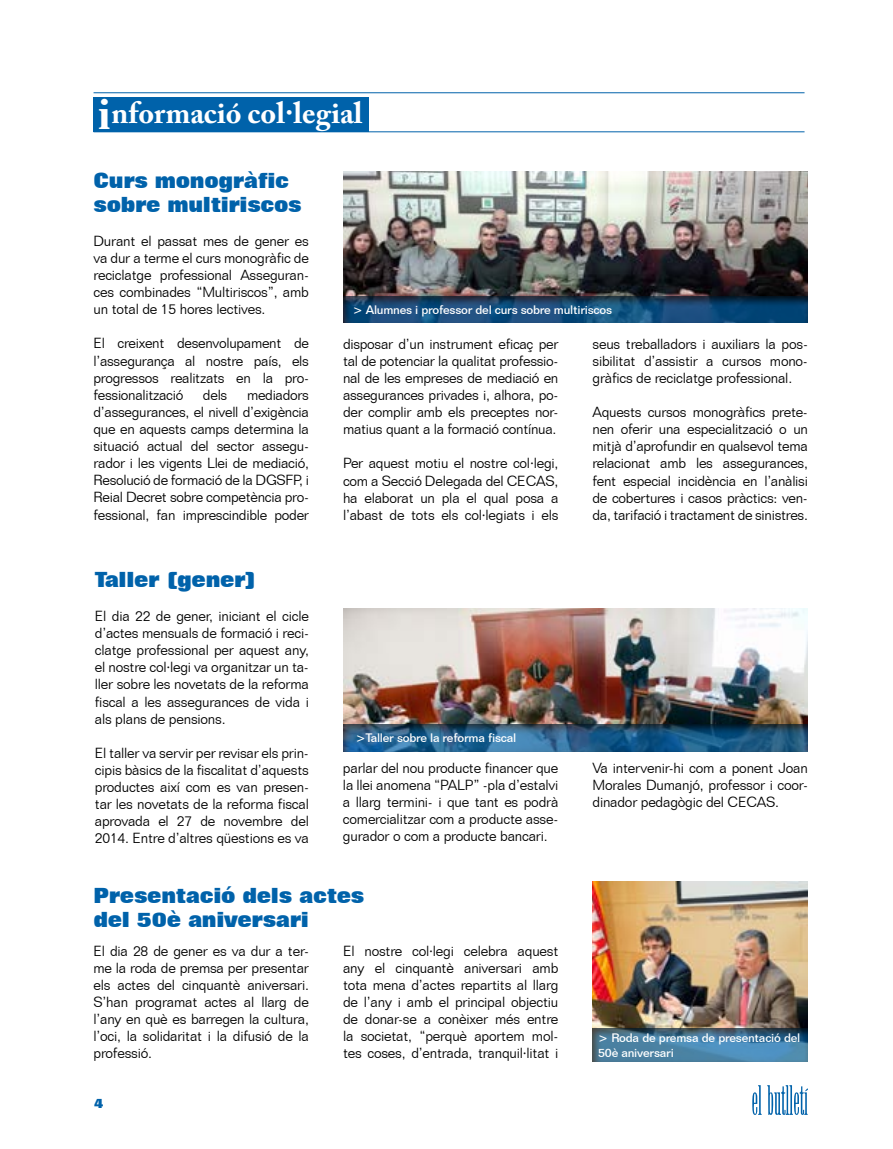
<style>
.page{position:relative;width:893px;height:1149px;background:#fff}
.page>*{position:absolute;margin:0;border:0;box-sizing:border-box;transform-origin:0 0}
.t1{font:700 43.95px "Times";color:#fff}
.t2{font:700 30px "Adobe Caslon Pro";color:#fff}
.t3{font:800 21px/24px "Folio BT";letter-spacing:-.015em;color:#0062aa}
.t4{font:300 14.25px/17.1px "Folio BT";letter-spacing:-.015em;color:#000;text-align:justify}
.t5{font:800 13.5px "Folio BT";color:#0062aa}
.t6{font:500 12px/14.4px "Folio BT";letter-spacing:-.02em;color:#fff}
</style>
<div class="page">
<img style="left:344px;top:608px;width:464px;height:114px">
<img style="left:592px;top:881px;width:216px;height:145px">
<svg style="left:752px;top:1085px;width:56px;height:29px"></svg>
<img style="left:343px;top:171px;width:465px;height:124px">
<div style="left:94px;top:97px;width:275px;height:35px;background:#0062aa"></div>
<hr style="left:94px;top:92px;width:711px;height:1px;background:#0062aa">
<hr style="left:94px;top:131px;width:711px;height:1px;background:#0062aa">
<div style="left:343px;top:295px;width:466px;height:29px;background:#000;opacity:.93"></div>
<div style="left:343px;top:722px;width:466px;height:29px;background:#000;opacity:.93"></div>
<div style="left:592px;top:1026px;width:217px;height:35px;background:#000;opacity:.93"></div>
<h1 class="t1" style="left:98px;top:72px;width:14px">i</h1>
<h2 class="t2" style="left:112px;top:95px;width:252px">nformació col·legial</h2>
<h3 class="t3" style="left:94px;top:168px;width:210px">Curs monogràfic sobre multiriscos</h3>
<p class="t4" style="left:94px;top:232px;width:217px">Durant el passat mes de gener es va dur a terme el curs monogràfic de reciclatge professional Asseguran&shy;ces combinades “Multiriscos”, amb un total de 15 hores lectives.</p>
<p class="t4" style="left:94px;top:334px;width:217px">El creixent desenvolupament de l’assegurança al nostre país, els progressos realitzats en la pro&shy;fessionalització</p>
<p class="t4" style="left:94px;top:386px;width:217px;text-indent:153px">mediadors d’assegurances, el nivell d’exigència que en aquests camps determina la situació actual del sector assegu&shy;rador i les vigents Llei de mediació, Resolució de formació de la DGSFP, i Reial Decret sobre competència pro&shy;fessional, fan imprescindible poder</p>
<p class="t4" style="left:203px;top:386px;width:26px">dels</p>
<h3 class="t3" style="left:95px;top:567px;width:163px">Taller (gener)</h3>
<p class="t4" style="left:95px;top:607px;width:216px">El dia 22 de gener, iniciant el cicle d’actes mensuals de formació i reci&shy;clatge professional per aquest any, el nostre col·legi va organitzar un ta&shy;ller sobre les novetats de la reforma fiscal a les assegurances de vida i als plans de pensions.</p>
<p class="t4" style="left:95px;top:744px;width:216px">El taller va servir per revisar els prin&shy;cipis bàsics de la fiscalitat d’aquests productes així com es van presen&shy;tar les novetats de la reforma fiscal aprovada el 27 de novembre del 2014. Entre d’altres qüestions es va</p>
<p class="t6" style="left:353px;top:302px;width:261px">&gt; Alumnes i professor del curs sobre multiriscos</p>
<p class="t4" style="left:343px;top:335px;width:217px">disposar d’un instrument eficaç per tal de potenciar la qualitat professio&shy;nal de les empreses de mediació en assegurances privades i, alhora, po&shy;der complir amb els preceptes nor&shy;matius quant a la formació contínua.</p>
<p class="t4" style="left:343px;top:454px;width:217px">Per aquest motiu el nostre col·legi, com a Secció Delegada del CECAS, ha elaborat un pla el qual posa a l’abast de tots els col·legiats i els</p>
<p class="t4" style="left:592px;top:335px;width:217px">seus treballadors i auxiliars la pos&shy;sibilitat d’assistir a cursos mono&shy;gràfics de reciclatge professional.</p>
<p class="t4" style="left:592px;top:403px;width:217px">Aquests cursos monogràfics prete&shy;nen oferir una especialització o un mitjà d’aprofundir en qualsevol tema relacionat amb les assegurances, fent especial incidència en l’anàlisi de cobertures i casos pràctics: ven&shy;da, tarifació i tractament de sinistres.</p>
<p class="t6" style="left:356px;top:729px;width:162px">&gt;Taller sobre la reforma fiscal</p>
<p class="t4" style="left:343px;top:759px;width:217px">parlar del nou producte financer que la llei anomena “PALP” -pla d’estalvi a llarg termini- i que tant es podrà comercialitzar com a producte asse&shy;gurador o com a producte bancari.</p>
<p class="t4" style="left:592px;top:759px;width:217px">Va intervenir-hi com a ponent Joan Morales Dumanjó, professor i coor&shy;dinador pedagògic del CECAS.</p>
<h3 class="t3" style="left:94px;top:882px;width:272px">Presentació dels actes del 50è aniversari</h3>
<p class="t4" style="left:343px;top:941px;width:217px">El nostre col·legi celebra aquest any el cinquantè aniversari amb tota mena d’actes repartits al llarg de l’any i amb el principal objectiu de donar-se a conèixer més entre la societat, “perquè aportem mol&shy;tes coses, d’entrada, tranquil·litat i</p>
<p class="t4" style="left:94px;top:941px;width:217px">El dia 28 de gener es va dur a ter&shy;me la roda de premsa per presentar els actes del cinquantè aniversari.<br>S’han programat actes al llarg de l’any en què es barregen la cultura, l’oci, la solidaritat i la difusió de la professió.</p>
<p class="t5" style="left:94px;top:1094px;width:11px">4</p>
<p class="t6" style="left:598px;top:1030px;width:204px">&gt; Roda de premsa de presentació del<br>50è aniversari</p>
</div>
